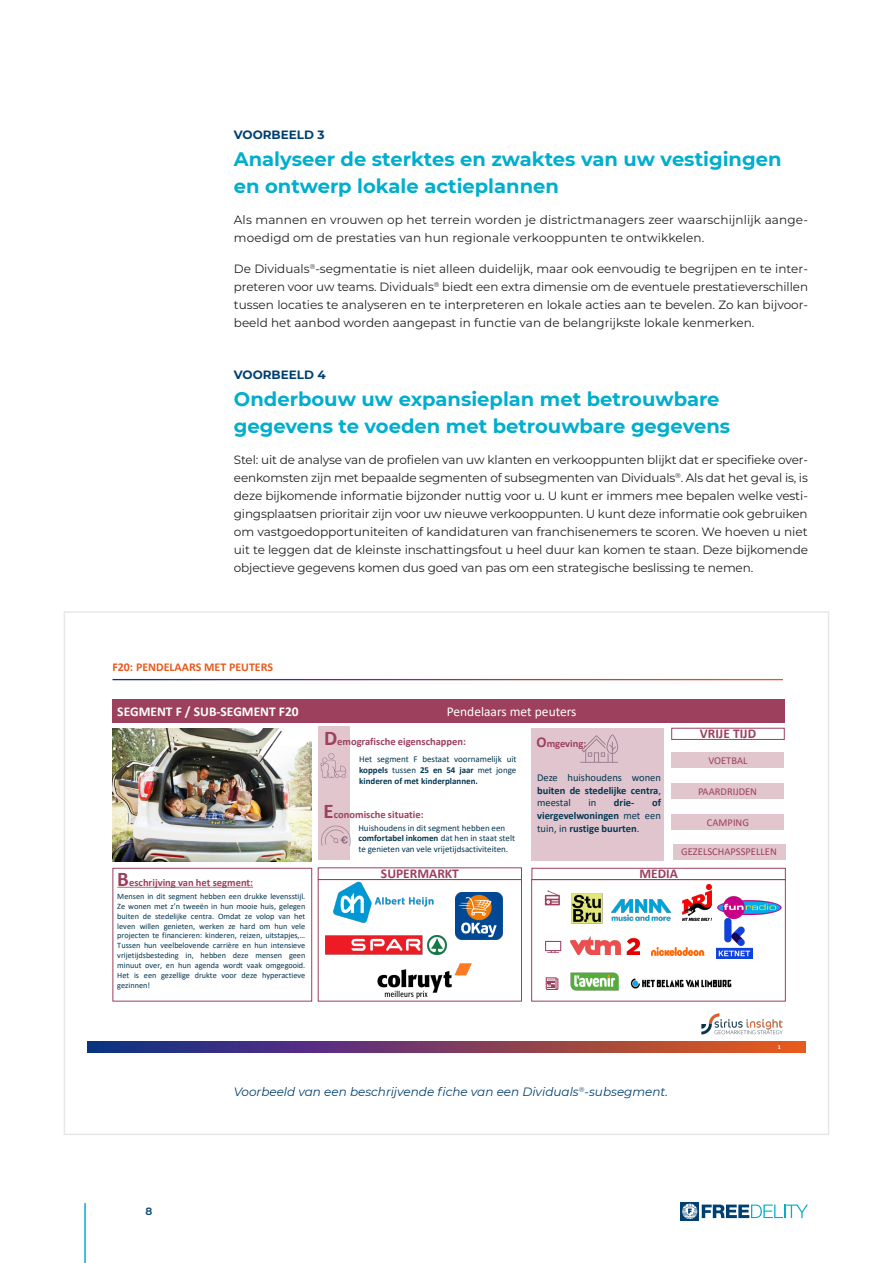
<style>
.page{position:relative;width:893px;height:1263px;background:#fff}
.page>*{position:absolute;margin:0;border:0;box-sizing:border-box;transform-origin:0 0}
.SUBTITLE{font:700 19.5px/27px "Montserrat";color:#00aecd}
.t1{font:700 13.5px "Calibri";color:#9c405d}
.t2{font:700 13.5px "Calibri";color:#fff}
.t3{font:13.5px "Calibri";color:#fff}
.Body-NL{font:12px/18px "Montserrat";letter-spacing:.005em;color:#231f20;text-align:justify}
.Legend{font:italic 12px "Montserrat";color:#004071}
.t4{font:700 12px "Calibri";color:#e85a1d}
.SUBTITLE2{font:700 12px "Montserrat";color:#004071}
.t5{font:700 10.5px "Calibri";color:#9c405d}
.t6{font:10.5px/12.6px "Calibri";color:#033752;text-align:justify}
.t7{font:700 10.5px/12.6px "Calibri";color:#033752;text-align:justify}
.t8{font:10.5px "Calibri";color:#9c405d}
.t9{font:600 10.5px "Montserrat";color:#004071}
.t10{font:9px/10.8px "Calibri";color:#033752;text-align:justify}
.t11{font:8.25px/9.9px "Calibri";color:#033752;text-align:justify}
.t12{font:700 6px "Calibri";color:#fff}
.s1{font-size:15px}
.s2{font-weight:700}
.s3{font-size:20.85px}
.s4{font-weight:400}
.s5{font-size:21px}
</style>
<div class="page">
<hr style="left:84px;top:1203px;width:2px;height:60px;background:#00aecd">
<div style="left:680px;top:1202px;width:19px;height:19px;background:#004071"></div>
<svg style="left:682px;top:1204px;width:126px;height:15px"></svg>
<svg style="left:64px;top:611px;width:765px;height:524px"></svg>
<div style="left:87px;top:648px;width:718px;height:404px;background:#fff"></div>
<svg style="left:87px;top:1042px;width:718px;height:10px;background:#7a3e5b"></svg>
<img style="left:701px;top:1013px;width:82px;height:22px">
<svg style="left:112px;top:679px;width:671px;height:1px"></svg>
<svg style="left:117px;top:887px;width:136px;height:1px"></svg>
<div style="left:673px;top:844px;width:112px;height:16px;background:#e1c6ce"></div>
<div style="left:672px;top:752px;width:112px;height:16px;background:#e1c6ce"></div>
<div style="left:671px;top:783px;width:113px;height:16px;background:#e1c6ce"></div>
<div style="left:672px;top:814px;width:112px;height:16px;background:#e1c6ce"></div>
<div style="left:112px;top:868px;width:200px;height:133px;border:1px solid #9c405d"></div>
<div style="left:318px;top:879px;width:204px;height:122px;border:1px solid #9c405d"></div>
<div style="left:531px;top:879px;width:255px;height:122px;border:1px solid #9c405d"></div>
<img style="left:112px;top:728px;width:200px;height:133px">
<div style="left:318px;top:867px;width:204px;height:13px;border:1px solid #9c405d"></div>
<div style="left:319px;top:727px;width:31px;height:133px;background:#9c405d;opacity:.3"></div>
<div style="left:532px;top:868px;width:254px;height:12px;border:1px solid #9c405d"></div>
<div style="left:671px;top:728px;width:114px;height:12px;border:1px solid #9c405d"></div>
<div style="left:112px;top:700px;width:672px;height:23px;background:#9c405d"></div>
<div style="left:531px;top:728px;width:133px;height:133px;background:#e1c5ce"></div>
<svg style="left:580px;top:734px;width:38px;height:29px"></svg>
<svg style="left:545px;top:941px;width:16px;height:12px"></svg>
<svg style="left:545px;top:890px;width:15px;height:15px"></svg>
<svg style="left:546px;top:977px;width:12px;height:13px"></svg>
<img style="left:571px;top:936px;width:68px;height:19px">
<img style="left:651px;top:947px;width:54px;height:8px">
<img style="left:716px;top:920px;width:36px;height:38px">
<img style="left:571px;top:893px;width:32px;height:31px">
<img style="left:611px;top:899px;width:61px;height:22px">
<img style="left:683px;top:885px;width:29px;height:35px">
<img style="left:717px;top:896px;width:65px;height:24px">
<img style="left:570px;top:972px;width:49px;height:19px">
<img style="left:630px;top:978px;width:102px;height:11px">
<img style="left:332px;top:879px;width:103px;height:44px">
<img style="left:353px;top:963px;width:139px;height:39px">
<img style="left:456px;top:893px;width:47px;height:46px">
<img style="left:326px;top:935px;width:121px;height:20px">
<p class="SUBTITLE2" style="left:234px;top:126px;width:92px">VOORBEELD 3</p>
<p class="SUBTITLE" style="left:234px;top:145px;width:549px">Analyseer de sterktes en zwaktes van uw vestigingen en ontwerp lokale actieplannen</p>
<p class="Body-NL" style="left:234px;top:210px;width:576px">Als mannen en vrouwen op het terrein worden je districtmanagers zeer waarschijnlijk aange&shy;moedigd om de prestaties van hun regionale verkooppunten te ontwikkelen.</p>
<p class="Body-NL" style="left:234px;top:259px;width:576px">De Dividuals<sup>®</sup>-segmentatie is niet alleen duidelijk, maar ook eenvoudig te begrijpen en te inter&shy;preteren voor uw teams. Dividuals<sup>®</sup> biedt een extra dimensie om de eventuele prestatieverschillen tussen locaties te analyseren en te interpreteren en lokale acties aan te bevelen. Zo kan bijvoor&shy;beeld het aanbod worden aangepast in functie van de belangrijkste lokale kenmerken.</p>
<p class="SUBTITLE2" style="left:234px;top:366px;width:93px">VOORBEELD 4</p>
<p class="SUBTITLE" style="left:234px;top:384px;width:498px">Onderbouw uw expansieplan met betrouwbare gegevens te voeden met betrouwbare gegevens</p>
<p class="Body-NL" style="left:234px;top:450px;width:576px">Stel: uit de analyse van de profielen van uw klanten en verkooppunten blijkt dat er specifieke over&shy;eenkomsten zijn met bepaalde segmenten of subsegmenten van Dividuals<sup>®</sup>. Als dat het geval is, is deze bijkomende informatie bijzonder nuttig voor u. U kunt er immers mee bepalen welke vesti&shy;gingsplaatsen prioritair zijn voor uw nieuwe verkooppunten. U kunt deze informatie ook gebruiken om vastgoedopportuniteiten of kandidaturen van franchisenemers te scoren. We hoeven u niet uit te leggen dat de kleinste inschattingsfout u heel duur kan komen te staan. Deze bijkomende objectieve gegevens komen dus goed van pas om een strategische beslissing te nemen.</p>
<p class="t4" style="left:112px;top:658px;width:162px">F20: PENDELAARS MET PEUTERS</p>
<p class="t2" style="left:117px;top:702px;width:183px">SEGMENT F / SUB-SEGMENT F20</p>
<p class="t3" style="left:447px;top:702px;width:131px">Pendelaars met peuters</p>
<p class="t5" style="left:537px;top:736px;width:51px"><span class="s1">O</span>mgeving:</p>
<p class="t6" style="left:537px;top:771px;width:125px">Deze huishoudens wonen <span class="s2">buiten de stedelijke centra</span>, meestal</p>
<p class="t1" style="left:700px;top:724px;width:58px">VRIJE TIJD</p>
<p class="t5" style="left:324px;top:734px;width:143px"><span class="s3">D</span>emografische eigenschappen:</p>
<p class="t10" style="left:359px;top:753px;width:159px">Het segment F bestaat voornamelijk uit <span class="s2">koppels</span> tussen <span class="s2">25 en 54 jaar</span> met jonge <span class="s2">kinderen of met kinderplannen.</span></p>
<p class="t10" style="left:358px;top:822px;width:158px;text-align:left">Huishoudens in dit segment hebben een <span class="s2">comfortabel inkomen</span> dat hen in staat stelt te genieten van vele vrijetijdsactiviteiten.</p>
<p class="t1" style="left:381px;top:864px;width:79px">SUPERMARKT</p>
<p class="t8" style="left:708px;top:753px;width:41px">VOETBAL</p>
<p class="t8" style="left:698px;top:784px;width:60px">PAARDRIJDEN</p>
<p class="t8" style="left:707px;top:815px;width:44px">CAMPING</p>
<p class="t7" style="left:537px;top:796px;width:125px;text-indent:115px">of viergevelwoningen <span class="s4">met een tuin, in</span> rustige buurten<span class="s4">.</span></p>
<p class="t6" style="left:588px;top:796px;width:9px">in</p>
<p class="t7" style="left:614px;top:796px;width:22px">drie-</p>
<p class="t5" style="left:324px;top:807px;width:102px"><span class="s5">E</span>conomische situatie:</p>
<p class="t8" style="left:681px;top:844px;width:97px">GEZELSCHAPSSPELLEN</p>
<p class="t1" style="left:639px;top:864px;width:40px">MEDIA</p>
<p class="t5" style="left:117px;top:875px;width:137px"><span class="s3">B</span>eschrijving van het segment:</p>
<p class="t11" style="left:117px;top:891px;width:190px">Mensen in dit segment hebben een drukke levensstijl.<br>Ze wonen met z’n tweeën in hun mooie huis, gelegen buiten de stedelijke centra. Omdat ze volop van het leven willen genieten, werken ze hard om hun vele projecten te financieren: kinderen, reizen, uitstapjes,… Tussen hun veelbelovende carrière en hun intensieve vrijetijdsbesteding in, hebben deze mensen geen minuut over, en hun agenda wordt vaak omgegooid.<br>Het is een gezellige drukte voor deze hyperactieve gezinnen!</p>
<p class="t9" style="left:145px;top:1204px;width:8px">8</p>
<p class="Legend" style="left:234px;top:1083px;width:436px">Voorbeeld van een beschrijvende fiche van een Dividuals<sup>®</sup>-subsegment.</p>
<p class="t12" style="left:778px;top:1043px;width:5px">1</p>
</div>
